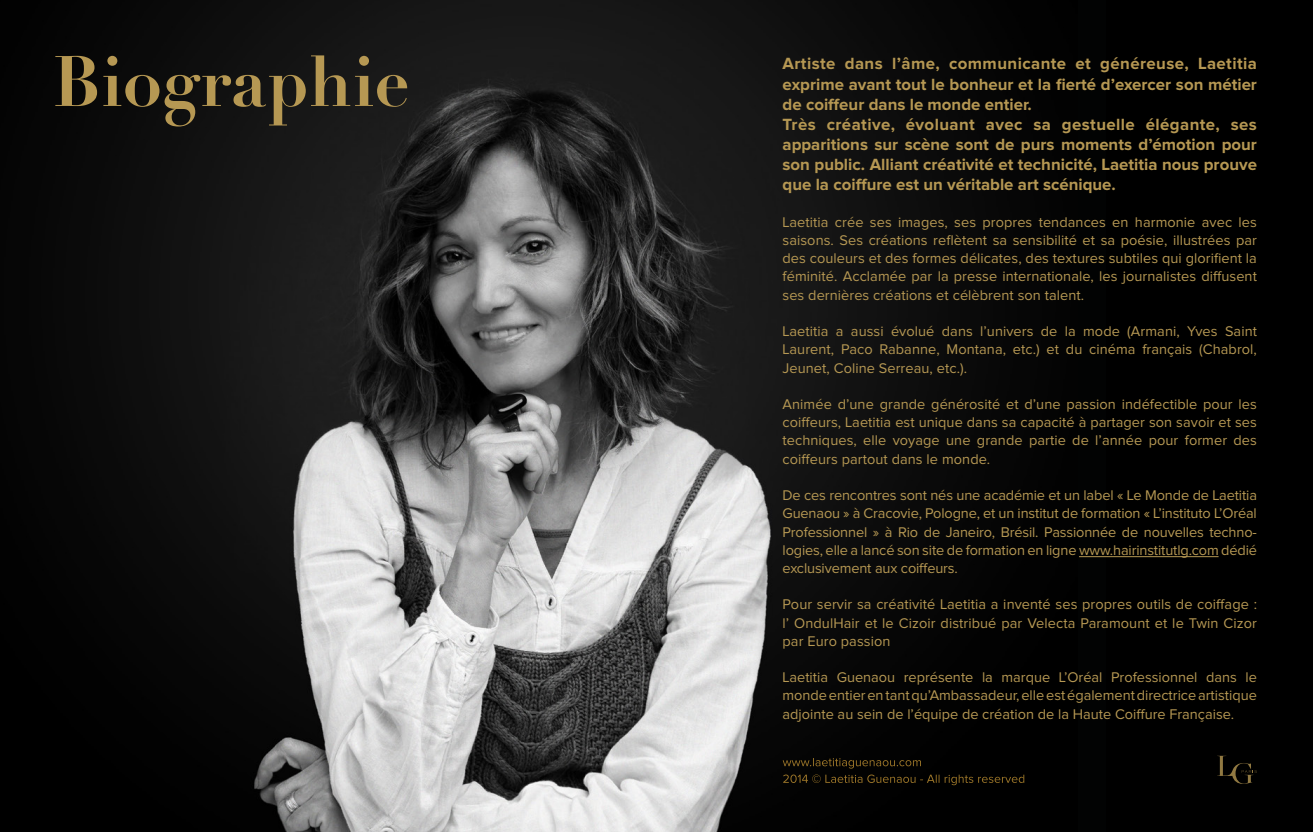
<style>
.page{position:relative;width:1313px;height:832px;background:#fff}
.page>*{position:absolute;margin:0;border:0;box-sizing:border-box;transform-origin:0 0}
.t1{font:700 70px "Didot";color:#b69853}
.t2{font:700 16.8px/20.1px "Proxima Nova";color:#b69853}
.t3{font:14.53px/18.2px "Proxima Nova";letter-spacing:.005em;color:#b69853;text-align:justify}
</style>
<div class="page">
<div style="left:0;top:0;width:1312px;height:831px;background:#000"></div>
<img style="left:85px;top:0;width:940px;height:831px">
<hr style="left:1079px;top:556px;width:139px;height:1px;background:#b69853">
<svg style="left:1217px;top:755px;width:39px;height:28px"></svg>
<svg style="left:783px;top:774px;width:241px;height:11px"></svg>
<svg style="left:782px;top:757px;width:139px;height:11px"></svg>
<h1 class="t1" style="left:53px;top:37px;width:358px">Biographie</h1>
<p class="t2" style="left:782px;top:54px;width:476px">Artiste dans l’âme, communicante et généreuse, Laetitia exprime avant tout le bonheur et la fierté d’exercer son métier de coiffeur dans le monde entier.<br>Très créative, évoluant avec sa gestuelle élégante, ses apparitions sur scène sont de purs moments d’émotion pour son public. Alliant créativité et technicité, Laetitia nous prouve que la coiffure est un véritable art scénique.</p>
<p class="t3" style="left:782px;top:213px;width:476px">Laetitia crée ses images, ses propres tendances en harmonie avec les saisons. Ses créations reflètent sa sensibilité et sa poésie, illustrées par des couleurs et des formes délicates, des textures subtiles qui glorifient la féminité. Acclamée par la presse internationale, les journalistes diffusent ses dernières créations et célèbrent son talent.</p>
<p class="t3" style="left:782px;top:323px;width:476px">Laetitia a aussi évolué dans l’univers de la mode (Armani, Yves Saint Laurent, Paco Rabanne, Montana, etc.) et du cinéma français (Chabrol, Jeunet, Coline Serreau, etc.).</p>
<p class="t3" style="left:782px;top:395px;width:476px">Animée d’une grande générosité et d’une passion indéfectible pour les coiffeurs, Laetitia est unique dans sa capacité à partager son savoir et ses techniques, elle voyage une grande partie de l’année pour former des coiffeurs partout dans le monde.</p>
<p class="t3" style="left:782px;top:486px;width:476px">De ces rencontres sont nés une académie et un label « Le Monde de Laetitia Guenaou » à Cracovie, Pologne, et un institut de formation « L’instituto L’Oréal Professionnel » à Rio de Janeiro, Brésil. Passionnée de nouvelles techno&shy;logies, elle a lancé son site de formation en ligne www.hairinstitutlg.com dédié exclusivement aux coiffeurs.</p>
<p class="t3" style="left:782px;top:596px;width:476px">Pour servir sa créativité Laetitia a inventé ses propres outils de coiffage : l’ OndulHair et le Cizoir distribué par Velecta Paramount et le Twin Cizor par Euro passion</p>
<p class="t3" style="left:782px;top:668px;width:476px">Laetitia Guenaou représente la marque L’Oréal Professionnel dans le monde entier en tant qu’Ambassadeur, elle est également directrice artistique adjointe au sein de l’équipe de création de la Haute Coiffure Française.</p>
</div>
